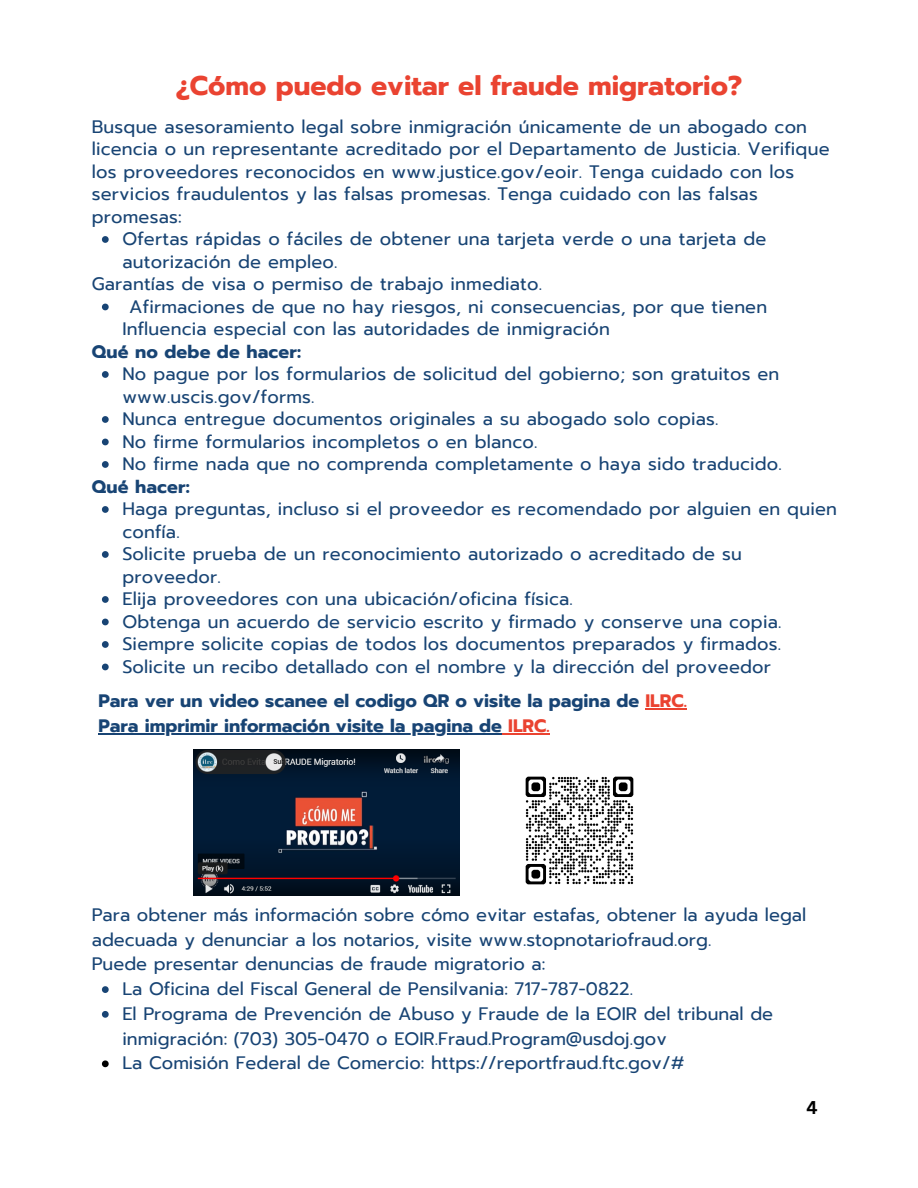
<style>
.page{position:relative;width:918px;height:1188px;background:#fff}
.page>*{position:absolute;margin:0;border:0;box-sizing:border-box;transform-origin:0 0}
.t1{font:700 27px "Prompt";color:#ea4331}
.t2{font:18px/22.5px "Prompt";letter-spacing:.01em;color:#184474}
.t3{font:700 18px "Prompt";color:#184474}
.t4{font:700 18px "Canva Sans";color:#000}
.s1{color:#ea4331}
</style>
<div class="page">
<img style="left:525px;top:776px;width:109px;height:109px">
<svg style="left:102px;top:236px;width:7px;height:7px"></svg>
<svg style="left:102px;top:304px;width:7px;height:6px"></svg>
<svg style="left:102px;top:371px;width:7px;height:7px"></svg>
<svg style="left:102px;top:416px;width:7px;height:7px"></svg>
<svg style="left:102px;top:439px;width:7px;height:6px"></svg>
<svg style="left:102px;top:461px;width:7px;height:7px"></svg>
<svg style="left:102px;top:506px;width:7px;height:7px"></svg>
<svg style="left:102px;top:551px;width:7px;height:7px"></svg>
<svg style="left:102px;top:596px;width:7px;height:7px"></svg>
<svg style="left:102px;top:619px;width:7px;height:6px"></svg>
<svg style="left:102px;top:641px;width:7px;height:7px"></svg>
<svg style="left:102px;top:664px;width:7px;height:6px"></svg>
<img style="left:194px;top:749px;width:265px;height:147px">
<svg style="left:102px;top:986px;width:7px;height:7px"></svg>
<svg style="left:102px;top:1011px;width:7px;height:7px"></svg>
<svg style="left:102px;top:1060px;width:7px;height:7px"></svg>
<hr style="left:645px;top:708px;width:42px;height:2px;background:#ea4331">
<hr style="left:98px;top:733px;width:404px;height:1px;background:#184474">
<hr style="left:508px;top:733px;width:42px;height:1px;background:#ea4331">
<p class="t1" style="left:176px;top:66px;width:568px">¿Cómo puedo evitar el fraude migratorio?</p>
<h1 class="t2" style="left:92px;top:115px;width:739px">Busque asesoramiento legal sobre inmigración únicamente de un abogado con licencia o un representante acreditado por el Departamento de Justicia. Verifique los proveedores reconocidos en www.justice.gov/eoir. Tenga cuidado con los servicios fraudulentos y las falsas promesas. Tenga cuidado con las falsas promesas:</h1>
<p class="t2" style="left:122px;top:228px;width:646px">Ofertas rápidas o fáciles de obtener una tarjeta verde o una tarjeta de autorización de empleo.</p>
<p class="t2" style="left:92px;top:273px;width:452px">Garantías de visa o permiso de trabajo inmediato.</p>
<p class="t2" style="left:122px;top:295px;width:646px;text-indent:7px">Afirmaciones de que no hay riesgos, ni consecuencias, por que tienen<br>Influencia especial con las autoridades de inmigración</p>
<p class="t3" style="left:92px;top:338px;width:211px">Qué no debe de hacer:</p>
<h2 class="t2" style="left:122px;top:363px;width:659px">No pague por los formularios de solicitud del gobierno; son gratuitos en www.uscis.gov/forms.</h2>
<p class="t2" style="left:122px;top:408px;width:598px">Nunca entregue documentos originales a su abogado solo copias.</p>
<p class="t2" style="left:122px;top:430px;width:417px">No firme formularios incompletos o en blanco.</p>
<p class="t2" style="left:122px;top:453px;width:661px">No firme nada que no comprenda completamente o haya sido traducido.</p>
<p class="t3" style="left:92px;top:473px;width:99px">Qué hacer:</p>
<h2 class="t2" style="left:122px;top:498px;width:716px">Haga preguntas, incluso si el proveedor es recomendado por alguien en quien confía.</h2>
<p class="t2" style="left:122px;top:543px;width:621px">Solicite prueba de un reconocimiento autorizado o acreditado de su proveedor.</p>
<p class="t2" style="left:122px;top:588px;width:452px">Elija proveedores con una ubicación/oficina física.</p>
<p class="t2" style="left:122px;top:610px;width:661px">Obtenga un acuerdo de servicio escrito y firmado y conserve una copia.</p>
<p class="t2" style="left:122px;top:633px;width:660px">Siempre solicite copias de todos los documentos preparados y firmados.</p>
<p class="t2" style="left:122px;top:655px;width:650px">Solicite un recibo detallado con el nombre y la dirección del proveedor</p>
<p class="t3" style="left:98px;top:688px;width:590px">Para ver un video scanee el codigo QR o visite la pagina de <span class="s1">ILRC.</span></p>
<p class="t3" style="left:98px;top:712px;width:453px">Para imprimir información visite la pagina de <span class="s1">ILRC.</span></p>
<h2 class="t2" style="left:92px;top:903px;width:716px;line-height:24.8px">Para obtener más información sobre cómo evitar estafas, obtener la ayuda legal adecuada y denunciar a los notarios, visite www.stopnotariofraud.org.</h2>
<p class="t2" style="left:92px;top:953px;width:455px">Puede presentar denuncias de fraude migratorio a:</p>
<p class="t2" style="left:122px;top:978px;width:512px">La Oficina del Fiscal General de Pensilvania: 717-787-0822.</p>
<p class="t2" style="left:122px;top:1002px;width:652px;line-height:24.8px">El Programa de Prevención de Abuso y Fraude de la EOIR del tribunal de inmigración: (703) 305-0470 o EOIR.Fraud.Program@usdoj.gov</p>
<p class="t2" style="left:122px;top:1052px;width:564px">La Comisión Federal de Comercio: https://reportfraud.ftc.gov/#</p>
<p class="t4" style="left:807px;top:1094px;width:13px">4</p>
</div>
